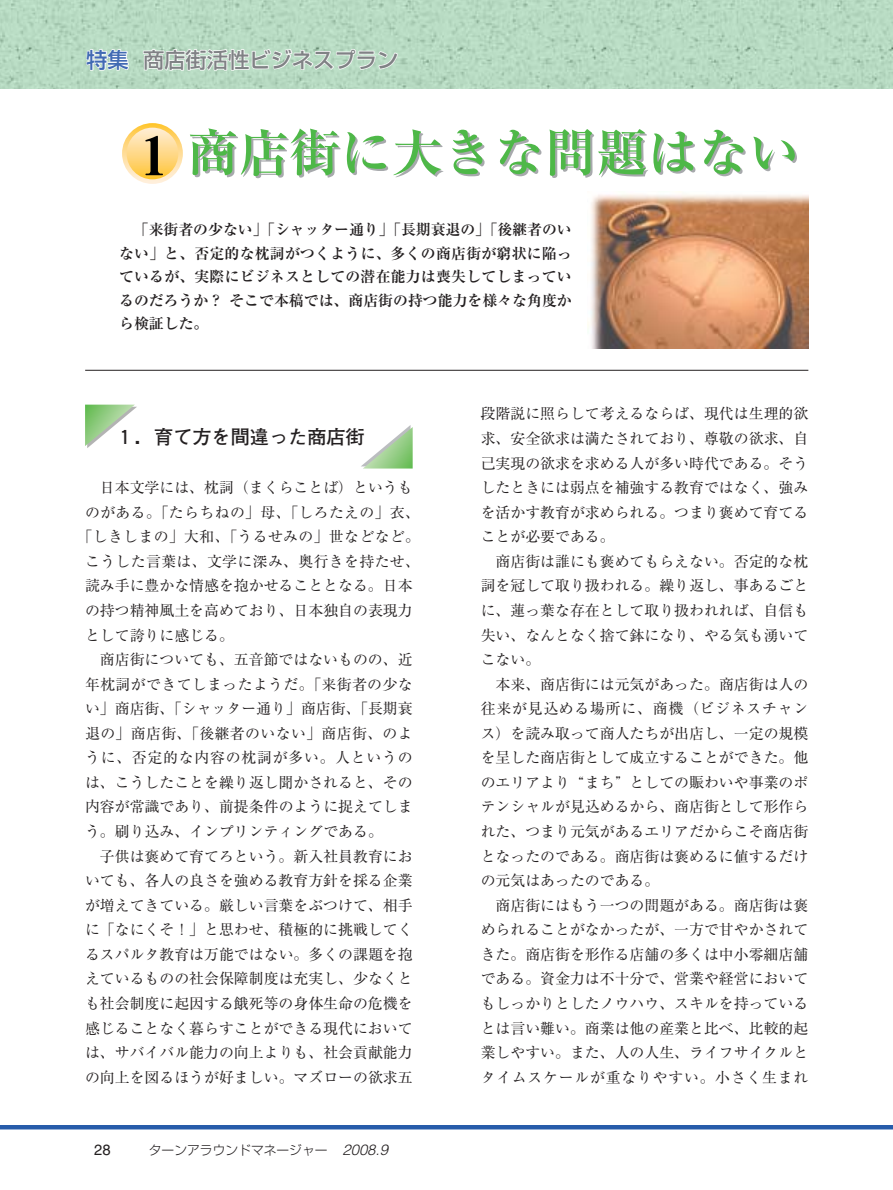
<style>
.page{position:relative;width:893px;height:1190px;background:#fff}
.page>*{position:absolute;margin:0;border:0;box-sizing:border-box;transform-origin:0 0}
.t1{font:700 51px "Ryumin";color:#4eb848}
.t2{font:500 21.3px "Shin Go";color:#808285}
.t3{font:700 19.2px "Futo Go B101";color:#231f20}
.t4{font:14.85px/24.6px "Ryumin";color:#231f20;text-align:justify}
.t5{font:700 14.85px/23.4px "Ryumin";color:#231f20;text-align:justify}
.t6{font:14.85px "Ryumin";letter-spacing:.025em;color:#231f20}
.t7{font:14.85px "Ryumin";letter-spacing:.05em;color:#231f20}
.t8{font:14.85px "Helvetica";color:#231f20}
.t9{font:300 12.75px "Shin Go";color:#231f20}
.s1{color:#fff}
.s2{font-family:"Helvetica";font-style:italic;font-size:14.85px}
</style>
<div class="page">
<img style="left:587px;top:194px;width:221px;height:154px">
<hr style="left:0;top:1125px;width:892px;height:4px;background:#275caa">
<img style="left:0;top:0;width:892px;height:88px">
<hr style="left:85px;top:370px;width:723px;height:1px;background:#231f20">
<svg style="left:85px;top:404px;width:52px;height:44px"></svg>
<svg style="left:361px;top:425px;width:51px;height:43px"></svg>
<svg style="left:122px;top:123px;width:61px;height:61px"></svg>
<img style="left:128px;top:129px;width:54px;height:55px">
<h2 class="t2" style="left:86px;top:52px;width:313px"><span class="s1">特集</span> 商店街活性ビジネスプラン</h2>
<h1 class="t1" style="left:187px;top:135px;width:614px">商店街に大きな問題はない</h1>
<p class="t5" style="left:119px;top:220px;width:454px;text-indent:15px">「来街者の少ない」「シャッター通り」「長期衰退の」「後継者のいない」と、否定的な枕詞がつくように、多くの商店街が窮状に陥っているが、実際にビジネスとしての潜在能力は喪失してしまっているのだろうか？そこで本稿では、商店街の持つ能力を様々な角度から検証した。</p>
<p class="t3" style="left:116px;top:429px;width:250px">１．育て方を間違った商店街</p>
<p class="t4" style="left:100px;top:477px;width:314px">日本文学には、枕詞（まくらことば）というも</p>
<p class="t6" style="left:85px;top:507px;width:336px">のがある。「たらちねの」母、「しろたえの」衣、</p>
<p class="t6" style="left:78px;top:531px;width:344px">「しきしまの」大和、「うるせみの」世などなど。</p>
<p class="t6" style="left:85px;top:556px;width:336px">こうした言葉は、文学に深み、奥行きを持たせ、</p>
<p class="t4" style="left:85px;top:575px;width:329px">読み手に豊かな情感を抱かせることとなる。日本</p>
<p class="t4" style="left:85px;top:600px;width:329px">の持つ精神風土を高めており、日本独自の表現力</p>
<p class="t4" style="left:85px;top:624px;width:150px">として誇りに感じる。</p>
<p class="t4" style="left:100px;top:649px;width:314px">商店街についても、五音節ではないものの、近</p>
<p class="t6" style="left:85px;top:679px;width:329px">年枕詞ができてしまったようだ。「来街者の少な</p>
<p class="t4" style="left:85px;top:698px;width:329px">い」商店街、「シャッター通り」商店街、「長期衰</p>
<p class="t6" style="left:85px;top:728px;width:329px">退の」商店街、「後継者のいない」商店街、のよ</p>
<p class="t7" style="left:85px;top:752px;width:329px">うに、否定的な内容の枕詞が多い。人というの</p>
<p class="t4" style="left:85px;top:772px;width:329px">は、こうしたことを繰り返し聞かされると、その</p>
<p class="t4" style="left:85px;top:796px;width:329px">内容が常識であり、前提条件のように捉えてしま</p>
<p class="t4" style="left:85px;top:821px;width:299px">う。刷り込み、インプリンティングである。</p>
<p class="t4" style="left:100px;top:845px;width:314px">子供は褒めて育てろという。新入社員教育にお</p>
<p class="t4" style="left:85px;top:870px;width:329px">いても、各人の良さを強める教育方針を採る企業</p>
<p class="t4" style="left:85px;top:894px;width:329px">が増えてきている。厳しい言葉をぶつけて、相手</p>
<p class="t4" style="left:85px;top:919px;width:329px">に「なにくそ！」と思わせ、積極的に挑戦してく</p>
<p class="t4" style="left:85px;top:944px;width:329px">るスパルタ教育は万能ではない。多くの課題を抱</p>
<p class="t4" style="left:85px;top:968px;width:329px">えているものの社会保障制度は充実し、少なくと</p>
<p class="t4" style="left:85px;top:993px;width:329px">も社会制度に起因する餓死等の身体生命の危機を</p>
<p class="t4" style="left:85px;top:1017px;width:329px">感じることなく暮らすことができる現代において</p>
<p class="t4" style="left:85px;top:1042px;width:329px">は、サバイバル能力の向上よりも、社会貢献能力</p>
<p class="t4" style="left:85px;top:1066px;width:329px">の向上を図るほうが好ましい。マズローの欲求五</p>
<p class="t8" style="left:94px;top:1144px;width:18px">28</p>
<p class="t9" style="left:149px;top:1145px;width:240px">ターンアラウンドマネージャー <span class="s2">2008.9</span></p>
<p class="t4" style="left:480px;top:403px;width:329px">段階説に照らして考えるならば、現代は生理的欲求、安全欲求は満たされており、尊敬の欲求、自己実現の欲求を求める人が多い時代である。そうしたときには弱点を補強する教育ではなく、強みを活かす教育が求められる。つまり褒めて育てることが必要である。</p>
<p class="t4" style="left:480px;top:551px;width:329px;text-indent:15px">商店街は誰にも褒めてもらえない。否定的な枕詞を冠して取り扱われる。繰り返し、事あるごとに、蓮っ葉な存在として取り扱われれば、自信も失い、なんとなく捨て鉢になり、やる気も湧いてこない。</p>
<p class="t4" style="left:480px;top:673px;width:329px;text-indent:15px">本来、商店街には元気があった。商店街は人の往来が見込める場所に、商機（ビジネスチャンス）を読み取って商人たちが出店し、一定の規模を呈した商店街として成立することができた。他のエリアより“まち”としての賑わいや事業のポテンシャルが見込めるから、商店街として形作られた、つまり元気があるエリアだからこそ商店街となったのである。商店街は褒めるに値するだけの元気はあったのである。</p>
<p class="t4" style="left:480px;top:894px;width:329px;text-indent:15px">商店街にはもう一つの問題がある。商店街は褒められることがなかったが、一方で甘やかされてきた。商店街を形作る店舗の多くは中小零細店舗である。資金力は不十分で、営業や経営においてもしっかりとしたノウハウ、スキルを持っているとは言い難い。商業は他の産業と比べ、比較的起業しやすい。また、人の人生、ライフサイクルとタイムスケールが重なりやすい。小さく生まれ</p>
</div>
